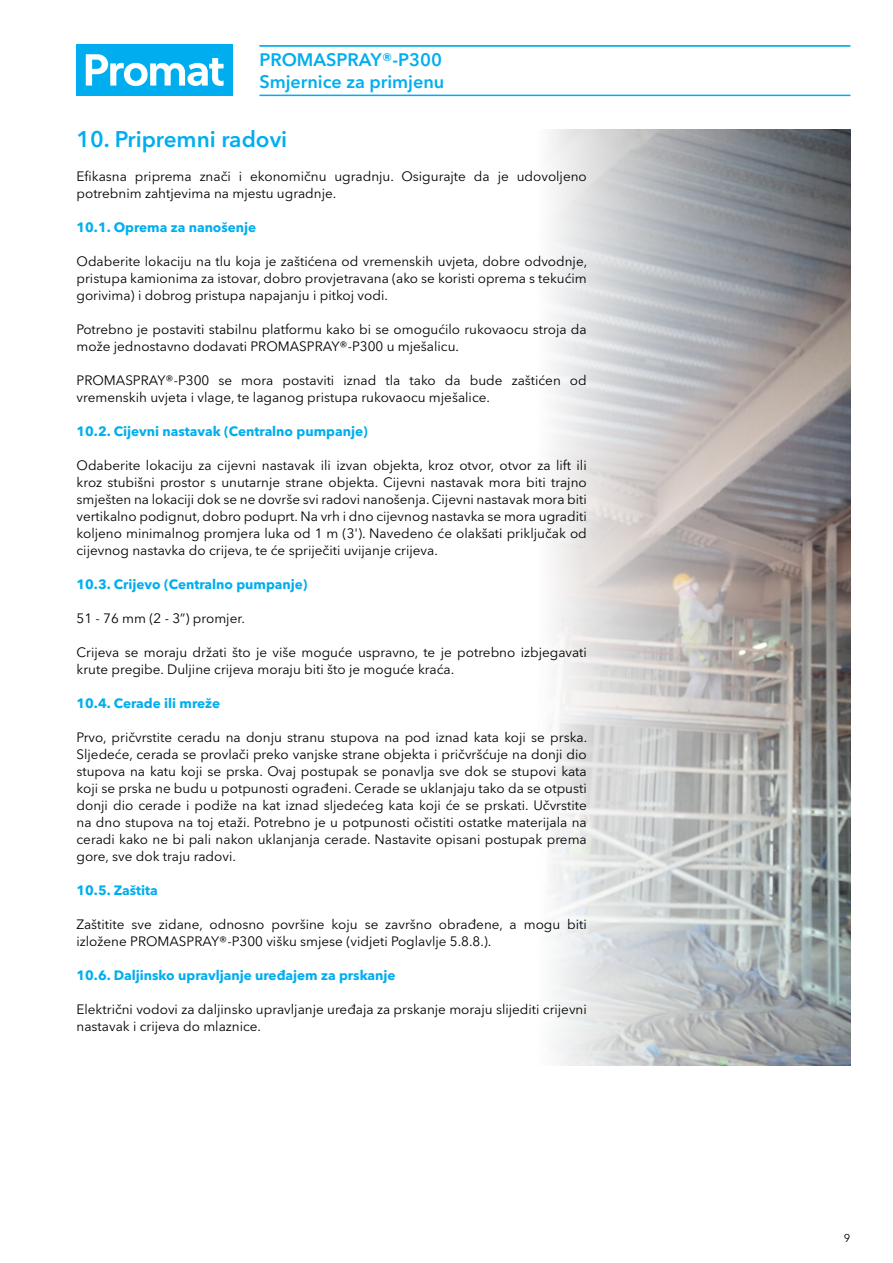
<style>
.page{position:relative;width:893px;height:1263px;background:#fff}
.page>*{position:absolute;margin:0;border:0;box-sizing:border-box;transform-origin:0 0}
.t1{font:600 22.5px "Avenir Next W1 G";color:#00aeef}
.t2{font:600 18px/21.3px "Avenir Next W1 G";color:#00aeef}
.t3{font:13.5px/17px "Avenir Next W1 G";color:#000}
.t4{font:700 13.5px "Avenir Next W1 G";color:#00aeef}
.t5{font:11.25px "Avenir Next W1 G";color:#000}
</style>
<div class="page">
<div style="left:77px;top:45px;width:156px;height:51px;background:#00aeef"></div>
<svg style="left:86px;top:54px;width:138px;height:32px"></svg>
<img style="left:551px;top:130px;width:299px;height:935px">
<hr style="left:259px;top:45px;width:591px;height:2px;background:#00aeef">
<hr style="left:259px;top:95px;width:591px;height:1px;background:#00aeef">
<h2 class="t2" style="left:259px;top:49px;width:186px">PROMASPRAY®-P300<br>Smjernice za primjenu</h2>
<h1 class="t1" style="left:77px;top:125px;width:212px">10. Pripremni radovi</h1>
<p class="t3" style="left:77px;top:168px;width:512px">Efikasna priprema znači i ekonomičnu ugradnju. Osigurajte da je udovoljeno potrebnim zahtjevima na mjestu ugradnje.</p>
<p class="t4" style="left:77px;top:219px;width:181px">10.1. Oprema za nanošenje</p>
<p class="t3" style="left:77px;top:253px;width:512px;text-align:justify">Odaberite lokaciju na tlu koja je zaštićena od vremenskih uvjeta, dobre odvodnje, pristupa kamionima za istovar, dobro provjetravana (ako se koristi oprema s tekućim gorivima) i dobrog pristupa napajanju i pitkoj vodi.</p>
<p class="t3" style="left:77px;top:321px;width:512px">Potrebno je postaviti stabilnu platformu kako bi se omogućilo rukovaocu stroja da može jednostavno dodavati PROMASPRAY®-P300 u mješalicu.</p>
<p class="t3" style="left:77px;top:372px;width:512px">PROMASPRAY®-P300 se mora postaviti iznad tla tako da bude zaštićen od vremenskih uvjeta i vlage, te laganog pristupa rukovaocu mješalice.</p>
<p class="t4" style="left:77px;top:423px;width:293px">10.2. Cijevni nastavak (Centralno pumpanje)</p>
<p class="t3" style="left:77px;top:457px;width:512px;text-align:justify">Odaberite lokaciju za cijevni nastavak ili izvan objekta, kroz otvor, otvor za lift ili kroz stubišni prostor s unutarnje strane objekta. Cijevni nastavak mora biti trajno smješten na lokaciji dok se ne dovrše svi radovi nanošenja. Cijevni nastavak mora biti vertikalno podignut, dobro poduprt. Na vrh i dno cijevnog nastavka se mora ugraditi koljeno minimalnog promjera luka od 1 m (3'). Navedeno će olakšati priključak od cijevnog nastavka do crijeva, te će spriječiti uvijanje crijeva.</p>
<p class="t4" style="left:77px;top:576px;width:233px">10.3. Crijevo (Centralno pumpanje)</p>
<p class="t3" style="left:77px;top:610px;width:170px">51 - 76 mm (2 - 3”) promjer.</p>
<p class="t3" style="left:77px;top:644px;width:512px">Crijeva se moraju držati što je više moguće uspravno, te je potrebno izbjegavati krute pregibe. Duljine crijeva moraju biti što je moguće kraća.</p>
<p class="t4" style="left:77px;top:695px;width:145px">10.4. Cerade ili mreže</p>
<p class="t3" style="left:77px;top:729px;width:512px;text-align:justify">Prvo, pričvrstite ceradu na donju stranu stupova na pod iznad kata koji se prska.<br>Sljedeće, cerada se provlači preko vanjske strane objekta i pričvršćuje na donji dio stupova na katu koji se prska. Ovaj postupak se ponavlja sve dok se stupovi kata koji se prska ne budu u potpunosti ograđeni. Cerade se uklanjaju tako da se otpusti donji dio cerade i podiže na kat iznad sljedećeg kata koji će se prskati. Učvrstite na dno stupova na toj etaži. Potrebno je u potpunosti očistiti ostatke materijala na ceradi kako ne bi pali nakon uklanjanja cerade. Nastavite opisani postupak prema gore, sve dok traju radovi.</p>
<p class="t4" style="left:77px;top:882px;width:83px">10.5. Zaštita</p>
<p class="t3" style="left:77px;top:916px;width:512px">Zaštitite sve zidane, odnosno površine koju se završno obrađene, a mogu biti izložene PROMASPRAY®-P300 višku smjese (vidjeti Poglavlje 5.8.8.).</p>
<p class="t4" style="left:77px;top:967px;width:321px">10.6. Daljinsko upravljanje uređajem za prskanje</p>
<p class="t3" style="left:77px;top:1001px;width:512px">Električni vodovi za daljinsko upravljanje uređaja za prskanje moraju slijediti crijevni nastavak i crijeva do mlaznice.</p>
<p class="t5" style="left:844px;top:1231px;width:8px">9</p>
</div>
